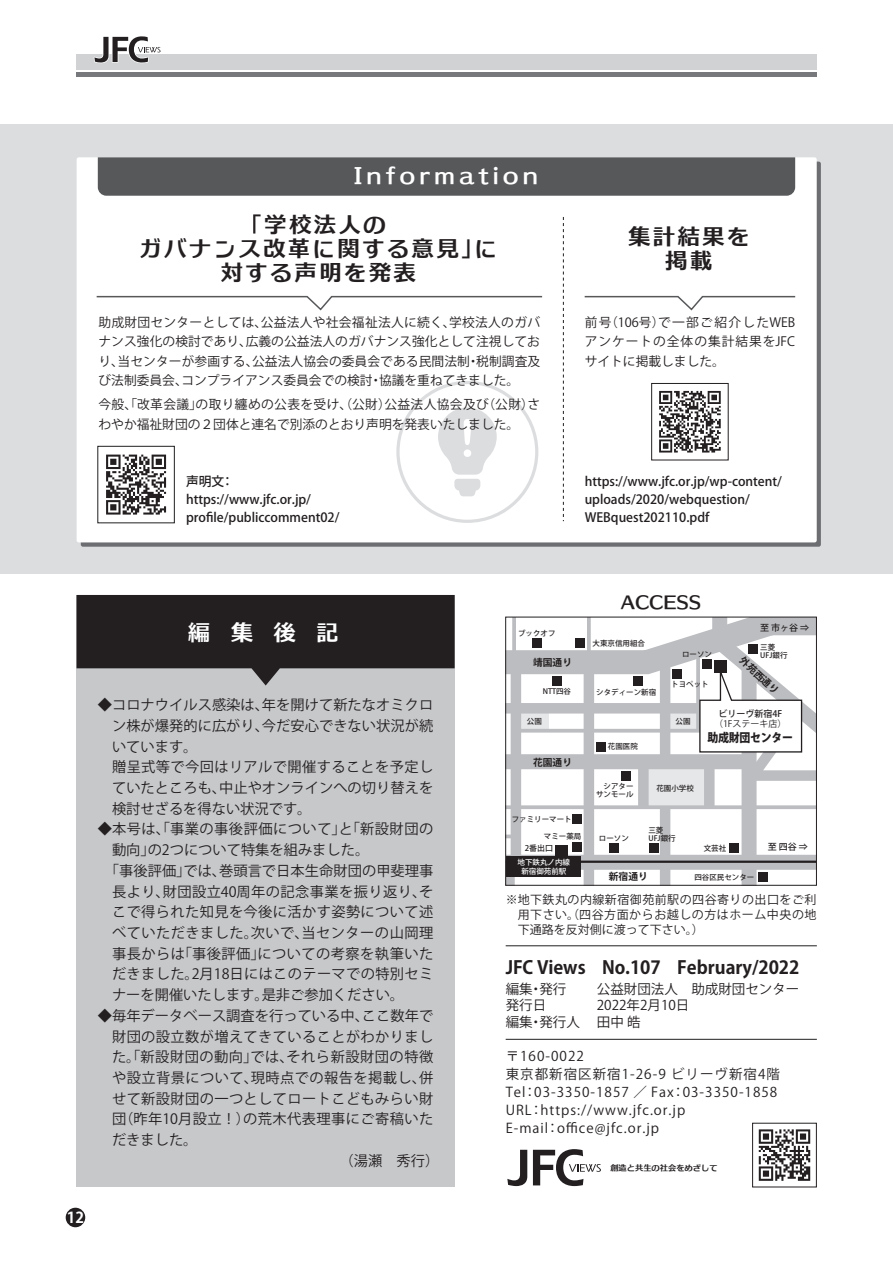
<style>
.page{position:relative;width:893px;height:1263px;background:#fff}
.page>*{position:absolute;margin:0;border:0;box-sizing:border-box;transform-origin:0 0}
.t1{font:22.5px/24px "C4 Gothic Duex HDL E";letter-spacing:.1em;color:#231f20;text-align:center}
.t2{font:22.5px "C4 Gothic Duex HDL E";letter-spacing:.18em;color:#fff}
.t3{font:700 18px "Koz Go Pro";letter-spacing:-.005em;color:#231f20}
.t4{font:18px "C4 Gothic Duex HDL E";color:#231f20}
.t5{font:700 15px "Koz Go Pro";color:#fff}
.t6{font:14.25px/20.7px "Koz Go Pro";letter-spacing:.025em;color:#231f20;text-align:justify}
.t7{font:14.25px "Koz Go Pro";color:#231f20}
.t8{font:14.25px "Koz Go Pro";letter-spacing:.005em;color:#231f20}
.t9{font:13.5px/18px "Koz Go Pro";letter-spacing:.075em;color:#231f20}
.t10{font:13.5px "Koz Go Pro";color:#231f20}
.t11{font:12.75px/19.5px "Koz Go Pro";color:#231f20;text-align:justify}
.t12{font:500 12.75px/18px "Koz Go Pro";color:#231f20}
.t13{font:12px/15px "Koz Go Pro";letter-spacing:.045em;color:#231f20;text-align:justify}
.t14{font:800 12px "Koz Go Pro";letter-spacing:-.025em;color:#231f20;scale:.91 1}
.t15{font:700 9.75px "Koz Go Pro";color:#231f20}
.t16{font:500 9px "Koz Go Pro";color:#231f20}
.t17{font:9px "Koz Go Pro";color:#231f20}
.t18{font:8.25px "C4 Gothic Duex HDL E";color:#231f20}
.t19{font:500 7.95px "Koz Go Pro";color:#231f20}
.t20{font:500 7.5px/8.2px "Koz Go Pro";color:#231f20}
.t21{font:500 7.5px/9px "Koz Go Pro";color:#fff;text-align:center}
</style>
<div class="page">
<div style="left:76px;top:595px;width:379px;height:591px;background:#c7c8ca"></div>
<div style="left:0;top:124px;width:893px;height:450px;background:#dcdddf"></div>
<div style="left:77px;top:157px;width:740px;height:385px;background:#fff;border-radius:2px"></div>
<svg style="left:96px;top:295px;width:447px;height:16px"></svg>
<svg style="left:584px;top:295px;width:212px;height:16px"></svg>
<svg style="left:77px;top:595px;width:378px;height:90px"></svg>
<div style="left:646px;top:768px;width:60px;height:39px;background:#e6e7e9"></div>
<hr style="left:506px;top:888px;width:310px;height:1px;background:#bcbdc0">
<div style="left:742px;top:667px;width:15px;height:218px;background:#bcbdc0"></div>
<div style="left:506px;top:855px;width:310px;height:15px;background:#bcbdc0"></div>
<svg style="left:507px;top:805px;width:308px;height:4px"></svg>
<svg style="left:507px;top:834px;width:4px;height:4px"></svg>
<div style="left:511px;top:667px;width:10px;height:196px;background:#bcbdc0"></div>
<div style="left:584px;top:667px;width:10px;height:218px;background:#bcbdc0"></div>
<div style="left:638px;top:762px;width:11px;height:45px;background:#bcbdc0"></div>
<div style="left:704px;top:762px;width:11px;height:45px;background:#bcbdc0"></div>
<div style="left:660px;top:808px;width:10px;height:77px;background:#bcbdc0"></div>
<div style="left:506px;top:863px;width:9px;height:22px;background:#bcbdc0"></div>
<div style="left:572px;top:814px;width:9px;height:9px;background:#231f20"></div>
<div style="left:609px;top:843px;width:10px;height:10px;background:#231f20"></div>
<div style="left:649px;top:843px;width:9px;height:10px;background:#231f20"></div>
<div style="left:730px;top:843px;width:9px;height:10px;background:#231f20"></div>
<div style="left:758px;top:872px;width:10px;height:10px;background:#231f20"></div>
<div style="left:572px;top:842px;width:9px;height:9px;background:#231f20"></div>
<div style="left:555px;top:845px;width:12px;height:22px;background:#231f20"></div>
<div style="left:506px;top:856px;width:74px;height:21px;background:#231f20"></div>
<hr style="left:506px;top:860px;width:310px;height:3px;background:#231f20">
<svg style="left:507px;top:619px;width:308px;height:167px"></svg>
<div style="left:505px;top:617px;width:312px;height:269px;border:1px solid #231f20"></div>
<hr style="left:506px;top:1039px;width:311px;height:1px;background:#231f20">
<hr style="left:506px;top:945px;width:311px;height:1px;background:#231f20">
<svg style="left:507px;top:1149px;width:94px;height:38px"></svg>
<div style="left:752px;top:1123px;width:65px;height:64px;border:1px solid #231f20"></div>
<svg style="left:759px;top:1129px;width:51px;height:52px"></svg>
<div style="left:98px;top:157px;width:697px;height:39px;background:#57585a"></div>
<div style="left:97px;top:446px;width:78px;height:77px;border:1px solid #231f20"></div>
<svg style="left:106px;top:455px;width:60px;height:60px"></svg>
<svg style="left:563px;top:217px;width:1px;height:304px"></svg>
<svg style="left:396px;top:381px;width:142px;height:142px"></svg>
<div style="left:651px;top:383px;width:78px;height:77px;border:1px solid #231f20"></div>
<svg style="left:659px;top:391px;width:62px;height:61px"></svg>
<div style="left:76px;top:54px;width:740px;height:15px;background:#d1d2d4"></div>
<div style="left:76px;top:72px;width:740px;height:5px;background:#76787b"></div>
<svg style="left:93px;top:36px;width:68px;height:28px"></svg>
<div style="left:66px;top:1208px;width:19px;height:19px;background:#231f20;border-radius:50%"></div>
<h1 class="t2" style="left:354px;top:165px;width:186px">Information</h1>
<h1 class="t1" style="left:139px;top:212px;width:359px">「学校法人の<br>ガバナンス改革に関する意見」に対する声明を発表</h1>
<p class="t11" style="left:99px;top:313px;width:443px">助成財団センターとしては、公益法人や社会福祉法人に続く、学校法人のガバナンス強化の検討であり、広義の公益法人のガバナンス強化として注視しており、当センターが参画する、公益法人協会の委員会である民間法制・税制調査及び法制委員会、コンプライアンス委員会での検討・協議を重ねてきました。</p>
<p class="t11" style="left:99px;top:395px;width:443px">今般、「改革会議」の取り纏めの公表を受け、（公財）公益法人協会及び（公財）さわやか福祉財団の２団体と連名で別添のとおり声明を発表いたしました。</p>
<p class="t12" style="left:186px;top:473px;width:155px">声明文：https://www.jfc.or.jp/ profile/publiccomment02/</p>
<h1 class="t1" style="left:628px;top:224px;width:123px">集計結果を掲載</h1>
<p class="t11" style="left:585px;top:313px;width:212px">前号（106号）で一部ご紹介したWEBアンケートの全体の集計結果をJFCサイトに掲載しました。</p>
<p class="t12" style="left:585px;top:473px;width:199px">https://www.jfc.or.jp/wp-content/ uploads/2020/webquestion/<br>WEBquest202110.pdf</p>
<h1 class="t2" style="left:188px;top:621px;width:152px">編 集 後 記</h1>
<p class="t7" style="left:98px;top:696px;width:337px">◆コロナウイルス感染は、年を開けて新たなオミクロ</p>
<p class="t7" style="left:112px;top:716px;width:323px">ン株が爆発的に広がり、今だ安心できない状況が続</p>
<p class="t6" style="left:112px;top:736px;width:87px">いています。</p>
<p class="t6" style="left:98px;top:757px;width:337px">　贈呈式等で今回はリアルで開催することを予定し</p>
<p class="t7" style="left:112px;top:779px;width:323px">ていたところも、中止やオンラインへの切り替えを</p>
<p class="t7" style="left:112px;top:799px;width:201px">検討せざるを得ない状況です。</p>
<p class="t6" style="left:98px;top:819px;width:337px">◆本号は、「事業の事後評価について」と「新設財団の</p>
<p class="t7" style="left:112px;top:841px;width:259px">動向」の2つについて特集を組みました。</p>
<p class="t8" style="left:98px;top:861px;width:337px">　「事後評価」では、巻頭言で日本生命財団の甲斐理事</p>
<p class="t6" style="left:112px;top:881px;width:323px">長より、財団設立40周年の記念事業を振り返り、そ</p>
<p class="t6" style="left:112px;top:902px;width:323px">こで得られた知見を今後に活かす姿勢について述</p>
<p class="t6" style="left:112px;top:923px;width:323px">べていただきました。次いで、当センターの山岡理</p>
<p class="t6" style="left:112px;top:943px;width:323px">事長からは「事後評価」についての考察を執筆いた</p>
<p class="t6" style="left:112px;top:964px;width:323px">だきました。2月18日にはこのテーマでの特別セミ</p>
<p class="t7" style="left:112px;top:986px;width:294px">ナーを開催いたします。是非ご参加ください。</p>
<p class="t6" style="left:112px;top:1006px;width:323px;text-indent:-14px">◆毎年データベース調査を行っている中、ここ数年で財団の設立数が増えてきていることがわかりました。「新設財団の動向」では、それら新設財団の特徴や設立背景について、現時点での報告を掲載し、併せて新設財団の一つとしてロートこどもみらい財団（昨年10月設立！）の荒木代表理事にご寄稿いただきました。</p>
<p class="t5" style="left:67px;top:1208px;width:19px">12</p>
<p class="t20" style="left:518px;top:630px;width:39px">ブックオフ</p>
<p class="t4" style="left:621px;top:593px;width:82px">ACCESS</p>
<p class="t16" style="left:760px;top:621px;width:51px">至 市ヶ谷 ⇒</p>
<p class="t20" style="left:593px;top:639px;width:54px">大東京信用組合</p>
<p class="t20" style="left:760px;top:644px;width:29px">三菱<br>UFJ銀行</p>
<p class="t20" style="left:682px;top:650px;width:31px">ローソン</p>
<p class="t15" style="left:746px;top:654px;width:50px;rotate:43deg">外苑西通り</p>
<p class="t16" style="left:718px;top:707px;width:65px">ビリーヴ新宿4F</p>
<p class="t17" style="left:714px;top:718px;width:74px">（1Fステーキ店）</p>
<p class="t14" style="left:708px;top:729px;width:95px">助成財団センター</p>
<p class="t15" style="left:533px;top:656px;width:40px">靖国通り</p>
<p class="t20" style="left:671px;top:680px;width:39px">トヨペット</p>
<p class="t20" style="left:543px;top:688px;width:30px">NTT四谷</p>
<p class="t20" style="left:596px;top:688px;width:61px">シタディーン新宿</p>
<p class="t20" style="left:527px;top:718px;width:16px">公園</p>
<p class="t20" style="left:676px;top:718px;width:16px">公園</p>
<p class="t20" style="left:608px;top:743px;width:31px">花園医院</p>
<p class="t15" style="left:533px;top:756px;width:40px">花園通り</p>
<p class="t20" style="left:604px;top:782px;width:31px">シアター</p>
<p class="t20" style="left:656px;top:784px;width:39px">花園小学校</p>
<p class="t20" style="left:596px;top:791px;width:39px">サンモール</p>
<p class="t20" style="left:512px;top:815px;width:61px">ファミリーマート</p>
<p class="t20" style="left:544px;top:833px;width:39px">マミー薬局</p>
<p class="t19" style="left:525px;top:843px;width:30px">2番出口</p>
<p class="t20" style="left:648px;top:826px;width:29px">三菱<br>UFJ銀行</p>
<p class="t20" style="left:599px;top:835px;width:31px">ローソン</p>
<p class="t16" style="left:768px;top:841px;width:42px">至 四谷 ⇒</p>
<p class="t20" style="left:704px;top:844px;width:24px">文芸社</p>
<p class="t20" style="left:694px;top:874px;width:61px">四谷区民センター</p>
<p class="t21" style="left:518px;top:858px;width:54px">地下鉄丸ノ内線新宿御苑前駅</p>
<p class="t13" style="left:518px;top:893px;width:300px;text-indent:-12px">※地下鉄丸の内線新宿御苑前駅の四谷寄りの出口をご利用下さい。（四谷方面からお越しの方はホーム中央の地下通路を反対側に渡って下さい。）</p>
<p class="t15" style="left:609px;top:870px;width:40px">新宿通り</p>
<p class="t3" style="left:506px;top:955px;width:295px">JFC Views No.107 February/2022</p>
<p class="t9" style="left:506px;top:980px;width:62px">編集・発行</p>
<p class="t10" style="left:597px;top:980px;width:204px">公益財団法人　助成財団センター</p>
<p class="t9" style="left:506px;top:996px;width:42px">発行日</p>
<p class="t10" style="left:597px;top:996px;width:94px">2022年2月10日</p>
<p class="t9" style="left:506px;top:1013px;width:76px">編集・発行人</p>
<p class="t9" style="left:597px;top:1013px;width:45px">田中 皓</p>
<p class="t9" style="left:506px;top:1047px;width:276px">〒160-0022<br>東京都新宿区新宿1-26-9 ビリーヴ新宿4階<br>Tel：03-3350-1857 ／ Fax：03-3350-1858<br>URL：https://www.jfc.or.jp<br>E-mail：office@jfc.or.jp</p>
<p class="t18" style="left:610px;top:1164px;width:109px">創造と共生の社会をめざして</p>
</div>
